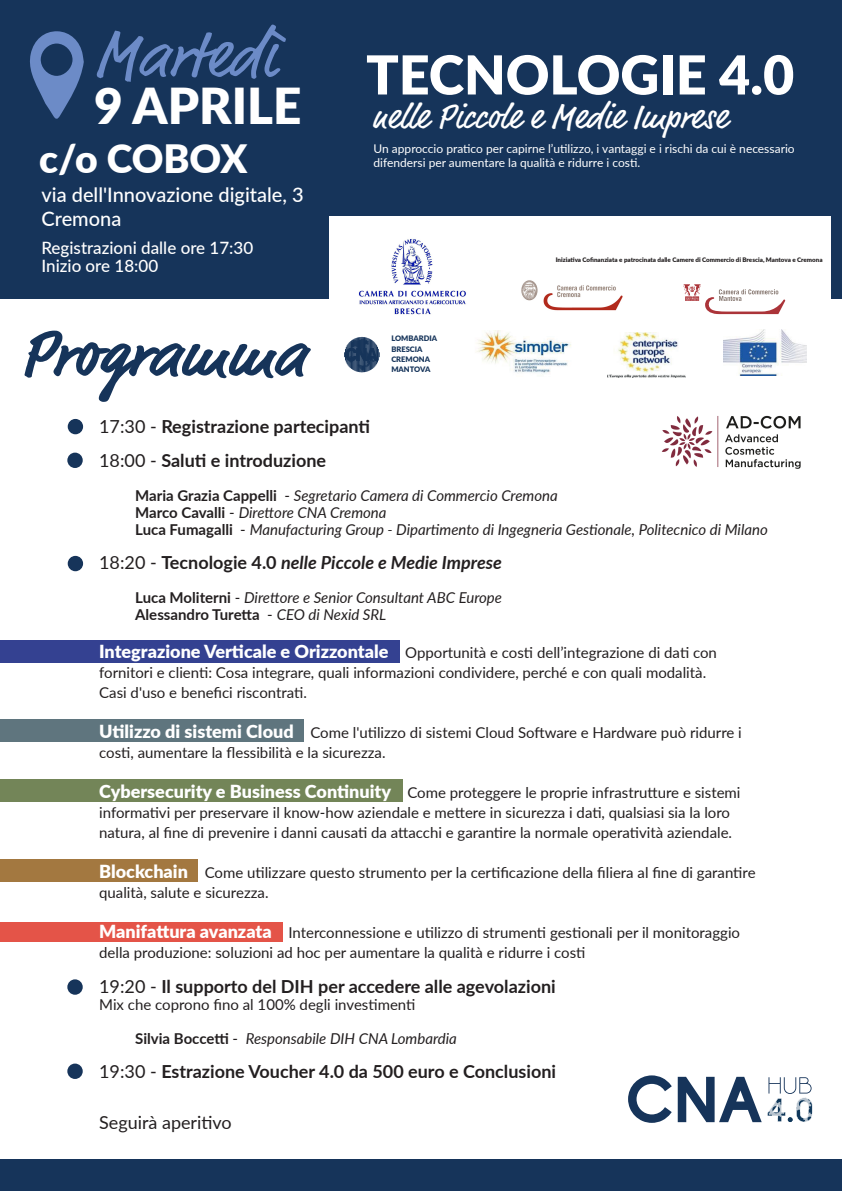
<style>
.page{position:relative;width:842px;height:1191px;background:#fff}
.page>*{position:absolute;margin:0;border:0;box-sizing:border-box;transform-origin:0 0}
.t1{font:700 66.8px "Market Pro";color:#16345a}
.t2{font:66px "Market Pro";color:#6c8bc7}
.t3{font:900 53.7px "Lato";color:#fff}
.t4{font:900 49.5px "Lato";color:#fff}
.t5{font:900 39px "Lato";letter-spacing:-.01em;color:#fff}
.t6{font:35px "Market Pro";color:#fff}
.t7{font:500 20px/24px "Lato";color:#fff}
.t8{font:700 18px/34px "Lato";color:#231f20}
.t9{font:italic 700 18px "Lato";color:#231f20}
.t10{font:18px "Lato";color:#231f20}
.t11{font:500 17px/18.8px "Lato";color:#fff}
.t12{font:15px/20px "Lato";color:#231f20}
.t13{font:italic 15px/17px "Lato";color:#231f20}
.t14{font:12px/14.4px "Lato";color:#fff}
.t15{font:900 7.5px/10.9px "Lato";color:#16345a}
.t16{font:900 6.2px "Lato";color:#231f20}
.s1{font-weight:400}
.s2{font-weight:700;font-style:normal}
.s3{font-style:normal}
.s4{font-weight:400;font-style:normal}
.s5{font-weight:900;font-size:18px;color:#fff}
</style>
<div class="page">
<div style="left:0;top:0;width:842px;height:299px;background:#16345a"></div>
<div style="left:0;top:1159px;width:842px;height:32px;background:#16345a"></div>
<svg style="left:628px;top:1075px;width:44px;height:47px"></svg>
<svg style="left:678px;top:1076px;width:135px;height:47px"></svg>
<svg style="left:30px;top:31px;width:54px;height:88px"></svg>
<div style="left:0;top:921px;width:283px;height:20px;background:#e45448"></div>
<div style="left:0;top:859px;width:198px;height:22px;background:#a37840"></div>
<div style="left:0;top:780px;width:403px;height:22px;background:#738558"></div>
<div style="left:0;top:719px;width:304px;height:23px;background:#5f757e"></div>
<div style="left:0;top:640px;width:400px;height:22px;background:#344191"></div>
<div style="left:68px;top:419px;width:15px;height:15px;background:#16345a;border-radius:50%"></div>
<div style="left:67px;top:452px;width:16px;height:16px;background:#16345a;border-radius:50%"></div>
<div style="left:68px;top:556px;width:15px;height:15px;background:#16345a;border-radius:50%"></div>
<div style="left:67px;top:979px;width:16px;height:15px;background:#16345a;border-radius:50%"></div>
<div style="left:67px;top:1063px;width:16px;height:16px;background:#16345a;border-radius:50%"></div>
<div style="left:329px;top:216px;width:501px;height:179px;background:#fff"></div>
<img style="left:723px;top:329px;width:83px;height:46px">
<img style="left:476px;top:330px;width:95px;height:44px">
<img style="left:607px;top:332px;width:78px;height:46px">
<svg style="left:683px;top:284px;width:102px;height:30px"></svg>
<svg style="left:342px;top:334px;width:40px;height:40px"></svg>
<hr style="left:356px;top:338px;width:1px;height:33px;background:#16345a">
<hr style="left:357px;top:338px;width:1px;height:33px;background:#16345a">
<hr style="left:358px;top:338px;width:1px;height:33px;background:#16345a">
<hr style="left:359px;top:337px;width:1px;height:35px;background:#16345a">
<hr style="left:360px;top:337px;width:1px;height:35px;background:#16345a">
<hr style="left:361px;top:337px;width:1px;height:35px;background:#16345a">
<hr style="left:362px;top:337px;width:1px;height:35px;background:#16345a">
<hr style="left:368px;top:338px;width:1px;height:33px;background:#16345a">
<hr style="left:367px;top:338px;width:1px;height:33px;background:#16345a">
<hr style="left:366px;top:338px;width:1px;height:33px;background:#16345a">
<hr style="left:365px;top:338px;width:1px;height:33px;background:#16345a">
<hr style="left:364px;top:337px;width:1px;height:35px;background:#16345a">
<hr style="left:363px;top:337px;width:1px;height:35px;background:#16345a">
<svg style="left:344px;top:339px;width:36px;height:31px"></svg>
<img style="left:521px;top:280px;width:102px;height:31px">
<img style="left:358px;top:239px;width:108px;height:76px">
<img style="left:661px;top:415px;width:140px;height:54px">
<h2 class="t2" style="left:94px;top:10px;width:183px">Martedì</h2>
<h3 class="t4" style="left:94px;top:69px;width:209px">9 APRILE</h3>
<h3 class="t5" style="left:39px;top:130px;width:209px">c/o COBOX</h3>
<h3 class="t7" style="left:41px;top:182px;width:264px">via dell'Innovazione digitale, 3<br>Cremona</h3>
<p class="t11" style="left:41px;top:237px;width:213px">Registrazioni dalle ore 17:30<br>Inizio ore 18:00</p>
<h3 class="t3" style="left:366px;top:34px;width:430px">TECNOLOGIE 4.0</h3>
<h3 class="t6" style="left:372px;top:93px;width:357px">nelle Piccole e Medie Imprese</h3>
<p class="t14" style="left:373px;top:141px;width:423px">Un approccio pratico per capirne l’utilizzo, i vantaggi e i rischi da cui è necessario difendersi per aumentare la qualità e ridurre i costi.</p>
<p class="t16" style="left:556px;top:255px;width:268px">Iniziativa Cofinanziata e patrocinata dalle Camere di Commercio di Brescia, Mantova e Cremona</p>
<h1 class="t1" style="left:20px;top:307px;width:287px">Programma</h1>
<p class="t8" style="left:99px;top:408px;width:272px"><span class="s1">17:30 -</span> Registrazione partecipanti<br><span class="s1">18:00 -</span> Saluti e introduzione</p>
<p class="t13" style="left:135px;top:486px;width:634px"><span class="s2">Maria Grazia Cappelli</span> <span class="s3">-</span> Segretario Camera di Commercio Cremona<br><span class="s2">Marco Cavalli</span> <span class="s3">-</span> Direttore CNA Cremona<br><span class="s2">Luca Fumagalli</span> <span class="s3">-</span> Manufacturing Group - Dipartimento di Ingegneria Gestionale, Politecnico di Milano</p>
<p class="t9" style="left:99px;top:549px;width:404px"><span class="s4">18:20 -</span> <span class="s3">Tecnologie 4.0</span> nelle Piccole e Medie Imprese</p>
<p class="t13" style="left:135px;top:588px;width:368px"><span class="s2">Luca Moliterni</span> <span class="s3">-</span> Direttore e Senior Consultant ABC Europe<br><span class="s2">Alessandro Turetta</span> <span class="s3">-</span> CEO di Nexid SRL</p>
<p class="t12" style="left:99px;top:642px;width:619px"><span class="s5">Integrazione Verticale e Orizzontale</span> Opportunità e costi dell’integrazione di dati con fornitori e clienti: Cosa integrare, quali informazioni condividere, perché e con quali modalità.<br>Casi d'uso e benefici riscontrati.</p>
<p class="t12" style="left:99px;top:722px;width:644px"><span class="s5">Utilizzo di sistemi Cloud</span> Come l'utilizzo di sistemi Cloud Software e Hardware può ridurre i costi, aumentare la flessibilità e la sicurezza.</p>
<p class="t12" style="left:99px;top:782px;width:643px"><span class="s5">Cybersecurity e Business Continuity</span> Come proteggere le proprie infrastrutture e sistemi informativi per preservare il know-how aziendale e mettere in sicurezza i dati, qualsiasi sia la loro natura, al fine di prevenire i danni causati da attacchi e garantire la normale operatività aziendale.</p>
<p class="t12" style="left:99px;top:862px;width:658px"><span class="s5">Blockchain</span> Come utilizzare questo strumento per la certificazione della filiera al fine di garantire qualità, salute e sicurezza.</p>
<p class="t12" style="left:99px;top:922px;width:642px"><span class="s5">Manifattura avanzata</span> Interconnessione e utilizzo di strumenti gestionali per il monitoraggio della produzione: soluzioni ad hoc per aumentare la qualità e ridurre i costi</p>
<p class="t8" style="left:99px;top:968px;width:458px"><span class="s1">19:20 -</span> Il supporto del DIH per accedere alle agevolazioni</p>
<p class="t12" style="left:99px;top:994px;width:318px">Mix che coprono fino al 100% degli investimenti</p>
<p class="t13" style="left:135px;top:1029px;width:323px"><span class="s2">Silvia Boccetti</span> <span class="s3">-</span> Responsabile DIH CNA Lombardia</p>
<p class="t8" style="left:99px;top:1053px;width:458px"><span class="s1">19:30 -</span> Estrazione Voucher 4.0 da 500 euro e Conclusioni</p>
<p class="t10" style="left:99px;top:1109px;width:134px">Seguirà aperitivo</p>
<p class="t15" style="left:391px;top:333px;width:47px">LOMBARDIA<br>BRESCIA</p>
<p class="t15" style="left:391px;top:353px;width:41px;line-height:10.2px">CREMONA<br>MANTOVA</p>
</div>
